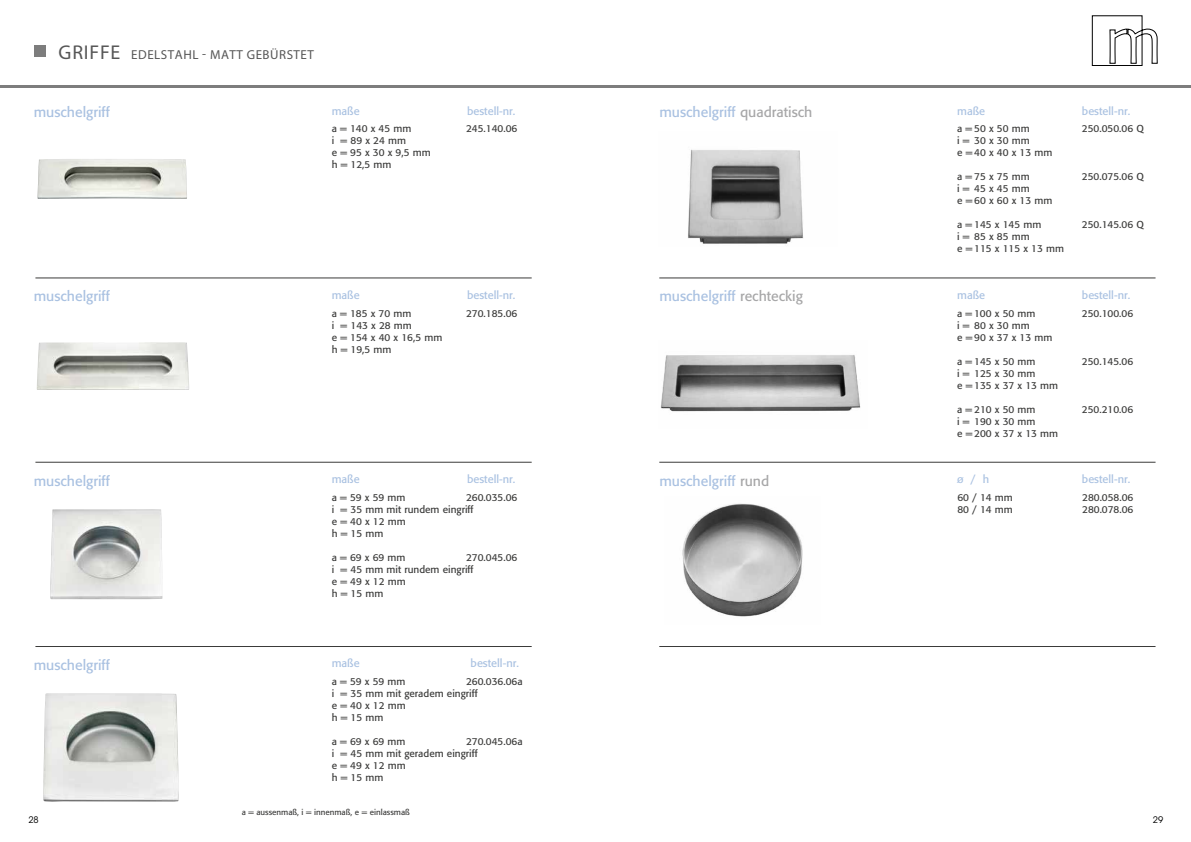
<style>
.page{position:relative;width:1191px;height:842px;background:#fff}
.page>*{position:absolute;margin:0;border:0;box-sizing:border-box;transform-origin:0 0}
.t1{font:14px "Formata";color:#a9c1e1}
.t2{font:13px "Myriad Pro";letter-spacing:.04em;color:#565656}
.t3{font:11px "Formata";color:#a9c1e1}
.t4{font:10px/12px "Formata";color:#3b3b3a}
.t5{font:9px "ITC Avant Garde Std";color:#000}
.t6{font:8px "Formata";color:#3b3b3a}
.s1{font-size:20px}
.s2{color:#a7a7a8}
</style>
<div class="page">
<svg style="left:1092px;top:15px;width:65px;height:51px"></svg>
<div style="left:35px;top:45px;width:11px;height:12px;background:#7d7d7d"></div>
<hr style="left:0;top:85px;width:1191px;height:3px;background:#7d7d7d">
<hr style="left:659px;top:278px;width:496px;height:1px;background:#3b3b3a">
<hr style="left:659px;top:462px;width:496px;height:1px;background:#3b3b3a">
<hr style="left:659px;top:646px;width:496px;height:1px;background:#3b3b3a">
<hr style="left:35px;top:278px;width:496px;height:1px;background:#3b3b3a">
<hr style="left:35px;top:462px;width:496px;height:1px;background:#3b3b3a">
<hr style="left:35px;top:646px;width:496px;height:1px;background:#3b3b3a">
<img style="left:38px;top:159px;width:149px;height:40px">
<img style="left:37px;top:342px;width:152px;height:48px">
<img style="left:43px;top:693px;width:136px;height:109px">
<img style="left:50px;top:509px;width:112px;height:90px">
<img style="left:682px;top:503px;width:121px;height:114px">
<img style="left:661px;top:355px;width:200px;height:57px">
<img style="left:688px;top:149px;width:116px;height:95px">
<h2 class="t2" style="left:59px;top:46px;width:257px"><span class="s1">GRIFFE</span> EDELSTAHL - MATT GEBÜRSTET</h2>
<h1 class="t1" style="left:34px;top:104px;width:78px">muschelgriff</h1>
<p class="t3" style="left:332px;top:104px;width:29px">maße</p>
<p class="t3" style="left:467px;top:104px;width:50px">bestell-nr.</p>
<p class="t4" style="left:332px;top:123px;width:81px">a = 140 x 45 mm</p>
<p class="t4" style="left:466px;top:123px;width:53px">245.140.06</p>
<p class="t4" style="left:332px;top:135px;width:100px">i = 89 x 24 mm<br>e = 95 x 30 x 9,5 mm h = 12,5 mm</p>
<h1 class="t1" style="left:659px;top:104px;width:154px">muschelgriff <span class="s2">quadratisch</span></h1>
<p class="t3" style="left:957px;top:104px;width:29px">maße</p>
<p class="t3" style="left:1082px;top:104px;width:50px">bestell-nr.</p>
<p class="t4" style="left:957px;top:123px;width:74px">a = 50 x 50 mm</p>
<p class="t4" style="left:1082px;top:123px;width:63px">250.050.06 Q</p>
<p class="t4" style="left:957px;top:135px;width:97px">i = 30 x 30 mm<br>e = 40 x 40 x 13 mm</p>
<p class="t4" style="left:957px;top:171px;width:74px">a = 75 x 75 mm</p>
<p class="t4" style="left:1082px;top:171px;width:63px">250.075.06 Q</p>
<p class="t4" style="left:957px;top:183px;width:97px">i = 45 x 45 mm<br>e = 60 x 60 x 13 mm</p>
<p class="t4" style="left:957px;top:219px;width:86px">a = 145 x 145 mm</p>
<p class="t4" style="left:1082px;top:219px;width:63px">250.145.06 Q</p>
<p class="t4" style="left:957px;top:231px;width:108px">i = 85 x 85 mm<br>e = 115 x 115 x 13 mm</p>
<h1 class="t1" style="left:34px;top:288px;width:78px">muschelgriff</h1>
<p class="t3" style="left:332px;top:288px;width:29px">maße</p>
<p class="t3" style="left:467px;top:288px;width:50px">bestell-nr.</p>
<h1 class="t1" style="left:659px;top:288px;width:145px">muschelgriff <span class="s2">rechteckig</span></h1>
<p class="t3" style="left:957px;top:288px;width:29px">maße</p>
<p class="t3" style="left:1082px;top:288px;width:50px">bestell-nr.</p>
<p class="t4" style="left:332px;top:307px;width:81px">a = 185 x 70 mm</p>
<p class="t4" style="left:466px;top:307px;width:53px">270.185.06</p>
<p class="t4" style="left:332px;top:319px;width:112px">i = 143 x 28 mm<br>e = 154 x 40 x 16,5 mm h = 19,5 mm</p>
<p class="t4" style="left:957px;top:307px;width:80px">a = 100 x 50 mm</p>
<p class="t4" style="left:1082px;top:307px;width:53px">250.100.06</p>
<p class="t4" style="left:957px;top:319px;width:97px">i = 80 x 30 mm<br>e = 90 x 37 x 13 mm</p>
<p class="t4" style="left:957px;top:355px;width:80px">a = 145 x 50 mm</p>
<p class="t4" style="left:1082px;top:355px;width:53px">250.145.06</p>
<p class="t4" style="left:957px;top:367px;width:102px">i = 125 x 30 mm<br>e = 135 x 37 x 13 mm</p>
<p class="t4" style="left:957px;top:403px;width:80px">a = 210 x 50 mm</p>
<p class="t4" style="left:1082px;top:403px;width:53px">250.210.06</p>
<p class="t4" style="left:957px;top:415px;width:102px">i = 190 x 30 mm<br>e = 200 x 37 x 13 mm</p>
<h1 class="t1" style="left:34px;top:472px;width:78px">muschelgriff</h1>
<p class="t3" style="left:332px;top:473px;width:29px">maße</p>
<p class="t3" style="left:467px;top:473px;width:50px">bestell-nr.</p>
<p class="t4" style="left:332px;top:491px;width:75px">a = 59 x 59 mm</p>
<p class="t4" style="left:332px;top:491px;width:187px;text-indent:134px">260.035.06 i = 35 mm mit rundem eingriff<br>e = 40 x 12 mm<br>h = 15 mm</p>
<p class="t4" style="left:332px;top:551px;width:75px">a = 69 x 69 mm</p>
<p class="t4" style="left:332px;top:551px;width:187px;text-indent:134px">270.045.06 i = 45 mm mit rundem eingriff<br>e = 49 x 12 mm<br>h = 15 mm</p>
<h1 class="t1" style="left:659px;top:472px;width:111px">muschelgriff <span class="s2">rund</span></h1>
<p class="t3" style="left:957px;top:473px;width:33px">ø / h</p>
<p class="t3" style="left:1082px;top:473px;width:50px">bestell-nr.</p>
<p class="t4" style="left:957px;top:491px;width:57px">60 / 14 mm</p>
<p class="t4" style="left:1082px;top:491px;width:53px">280.058.06</p>
<p class="t4" style="left:957px;top:503px;width:57px">80 / 14 mm</p>
<p class="t4" style="left:1082px;top:503px;width:53px">280.078.06</p>
<p class="t3" style="left:332px;top:657px;width:29px">maße</p>
<p class="t3" style="left:470px;top:657px;width:50px">bestell-nr.</p>
<p class="t4" style="left:332px;top:675px;width:75px">a = 59 x 59 mm</p>
<h1 class="t1" style="left:34px;top:656px;width:78px">muschelgriff</h1>
<p class="t4" style="left:332px;top:675px;width:192px;text-indent:134px">260.036.06a i = 35 mm mit geradem eingriff<br>e = 40 x 12 mm<br>h = 15 mm</p>
<p class="t4" style="left:332px;top:735px;width:75px">a = 69 x 69 mm</p>
<p class="t4" style="left:332px;top:735px;width:192px;text-indent:134px">270.045.06a i = 45 mm mit geradem eingriff<br>e = 49 x 12 mm<br>h = 15 mm</p>
<p class="t6" style="left:242px;top:808px;width:170px">a = aussenmaß, i = innenmaß, e = einlassmaß</p>
<p class="t5" style="left:28px;top:814px;width:12px">28</p>
<p class="t5" style="left:1153px;top:814px;width:12px">29</p>
</div>
